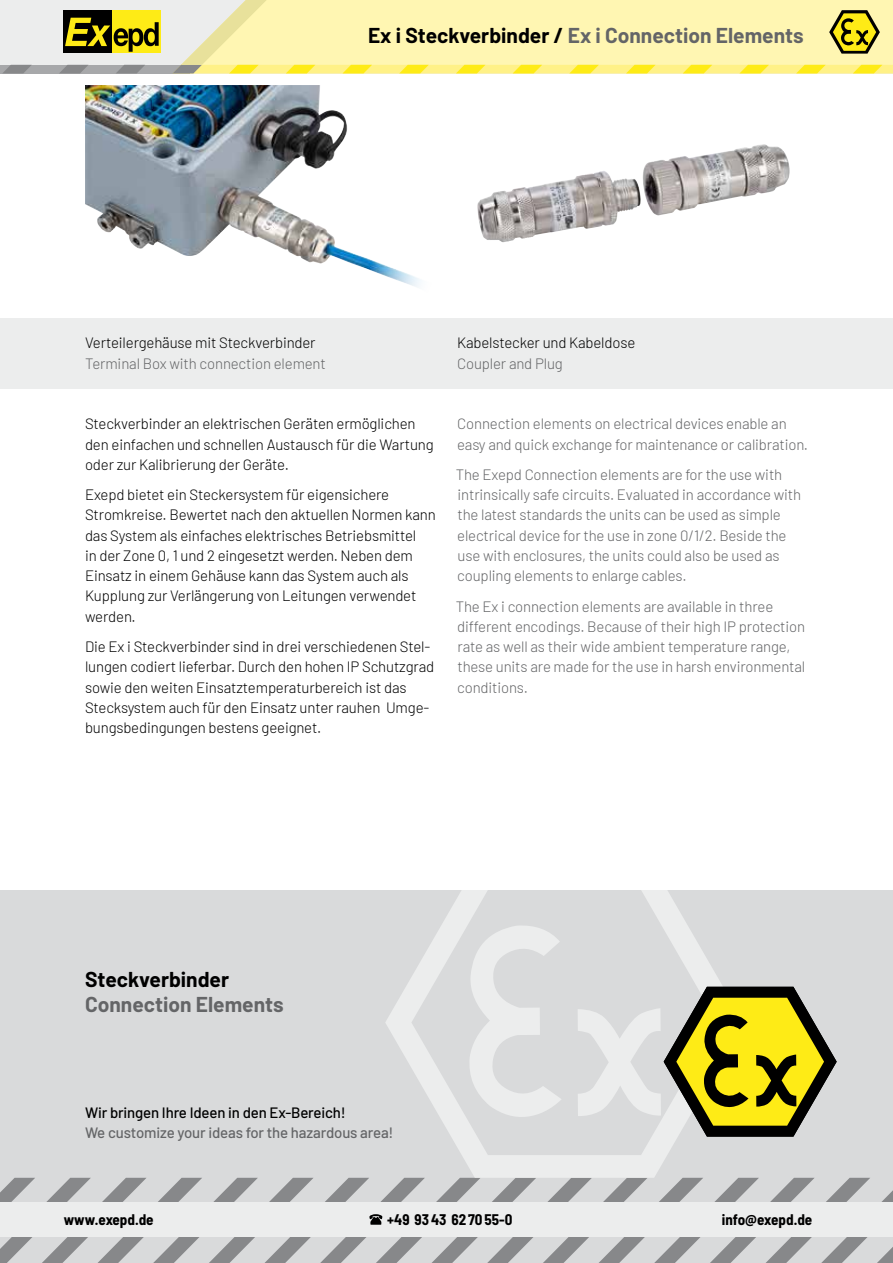
<style>
.page{position:relative;width:893px;height:1263px;background:#fff}
.page>*{position:absolute;margin:0;border:0;box-sizing:border-box;transform-origin:0 0}
.t1{font:700 21px "Barlow";color:#646567}
.t2{font:700 21px "Barlow";color:#000}
.t3{font:300 15px/20.2px "Barlow";letter-spacing:-.01em;color:#000}
.t4{font:300 15px/20.2px "Barlow";letter-spacing:-.01em;color:#646567}
.t5{font:500 15px "Barlow";letter-spacing:-.01em;color:#646567}
.t6{font:700 semi-condensed 15px "Barlow";color:#000}
.t7{font:500 15px "Barlow";letter-spacing:-.01em;color:#000}
.s1{color:#000}
</style>
<div class="page">
<div style="left:0;top:0;width:893px;height:73px;background:#eceded"></div>
<div style="left:0;top:65px;width:190px;height:8px;background:#a7a8aa"></div>
<svg style="left:3px;top:65px;width:28px;height:8px"></svg>
<svg style="left:60px;top:0;width:833px;height:73px;background:#efe69e"></svg>
<div style="left:0;top:890px;width:893px;height:373px;background:#d9dadb"></div>
<svg style="left:385px;top:890px;width:359px;height:288px"></svg>
<svg style="left:468px;top:924px;width:369px;height:212px"></svg>
<img style="left:85px;top:85px;width:275px;height:182px">
<svg style="left:360px;top:256px;width:61px;height:31px"></svg>
<div style="left:0;top:318px;width:893px;height:71px;background:#eceded"></div>
<img style="left:477px;top:144px;width:313px;height:98px">
<svg style="left:0;top:1178px;width:893px;height:85px"></svg>
<h1 class="t1" style="left:368px;top:19px;width:437px"><span class="s1">Ex i Steckverbinder /</span> Ex i Connection Elements</h1>
<p class="t3" style="left:85px;top:332px;width:232px">Verteilergehäuse mit Steckverbinder</p>
<p class="t4" style="left:85px;top:352px;width:242px">Terminal Box with connection element</p>
<p class="t3" style="left:457px;top:332px;width:180px">Kabelstecker und Kabeldose</p>
<p class="t4" style="left:457px;top:352px;width:107px">Coupler and Plug</p>
<p class="t3" style="left:85px;top:413px;width:350px">Steckverbinder an elektrischen Geräten ermöglichen den einfachen und schnellen Austausch für die Wartung oder zur Kalibrierung der Geräte.</p>
<p class="t3" style="left:85px;top:484px;width:352px">Exepd bietet ein Steckersystem für eigensichere Stromkreise. Bewertet nach den aktuellen Normen kann das System als einfaches elektrisches Betriebsmittel<br>in der Zone 0, 1 und 2 eingesetzt werden. Neben dem Einsatz in einem Gehäuse kann das System auch als Kupplung zur Verlängerung von Leitungen verwendet werden.</p>
<p class="t3" style="left:85px;top:635px;width:351px">Die Ex i Steckverbinder sind in drei verschiedenen Stel&shy;lungen codiert lieferbar. Durch den hohen IP Schutzgrad sowie den weiten Einsatztemperaturbereich ist das Stecksystem auch für den Einsatz unter rauhen Umge&shy;bungsbedingungen bestens geeignet.</p>
<p class="t4" style="left:457px;top:413px;width:352px">Connection elements on electrical devices enable an easy and quick exchange for maintenance or calibration.</p>
<p class="t4" style="left:456px;top:463px;width:347px">The Exepd Connection elements are for the use with intrinsically safe circuits. Evaluated in accordance with the latest standards the units can be used as simple electrical device for the use in zone 0/1/2. Beside the use with enclosures, the units could also be used as coupling elements to enlarge cables.</p>
<p class="t4" style="left:456px;top:595px;width:351px">The Ex i connection elements are available in three different encodings. Because of their high IP protection rate as well as their wide ambient temperature range, these units are made for the use in harsh environmental conditions.</p>
<h1 class="t2" style="left:85px;top:964px;width:146px">Steckverbinder</h1>
<h1 class="t1" style="left:85px;top:989px;width:200px">Connection Elements</h1>
<p class="t7" style="left:85px;top:1101px;width:262px">Wir bringen Ihre Ideen in den Ex-Bereich!</p>
<p class="t5" style="left:85px;top:1122px;width:310px">We customize your ideas for the hazardous area!</p>
<p class="t6" style="left:64px;top:1208px;width:91px">www.exepd.de</p>
<p class="t6" style="left:387px;top:1208px;width:127px">+49 9343 62 7055-0</p>
<p class="t6" style="left:722px;top:1208px;width:92px">info@exepd.de</p>
</div>
